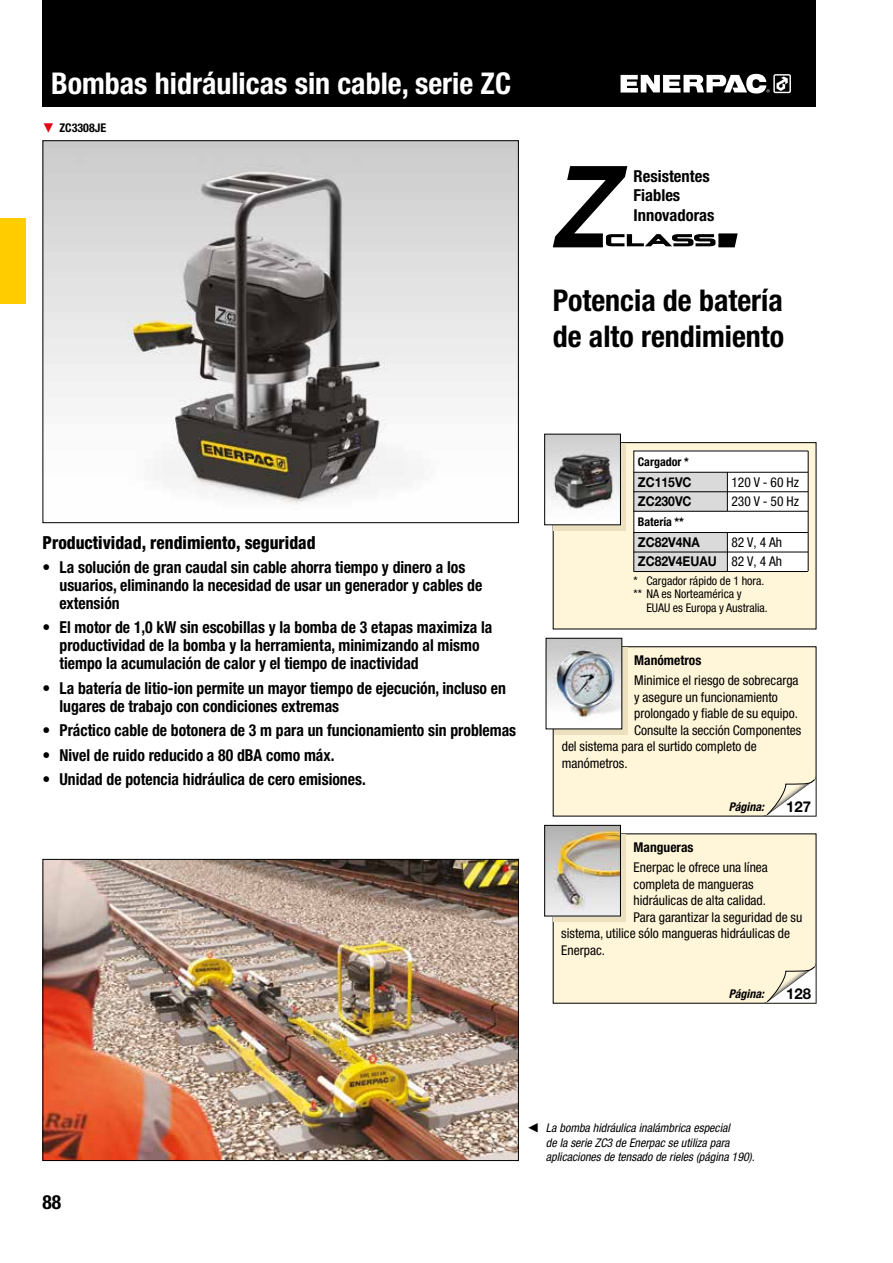
<style>
.page{position:relative;width:893px;height:1263px;background:#fff}
.page>*{position:absolute;margin:0;border:0;box-sizing:border-box;transform-origin:0 0}
.t1{font:700 condensed 30px/36px "Helvetica Neue LTW1 G";color:#000}
.t2{font:700 condensed 30px "Helvetica Neue LTW1 G";color:#fff}
.t3{font:700 condensed 19.5px "Helvetica Neue LTW1 G";color:#000}
.t4{font:800 condensed 18px "Helvetica Neue LTW1 G";color:#000;scale:.95 1}
.t5{font:700 condensed 16.5px/18px "Helvetica Neue LTW1 G";color:#000;scale:.95 1}
.t6{font:700 condensed 16.5px/19.5px "Helvetica Neue LTW1 G";color:#000}
.t7{font:700 15px "Helvetica Neue LTW1 G";color:#000}
.t8{font:condensed 13.5px/19.5px "Helvetica Neue LTW1 G";color:#000}
.t9{font:700 13.5px/19.5px "Helvetica Neue LTW1 G";color:#000;scale:.9 1}
.t10{font:700 condensed 13.5px "Helvetica Neue LTW1 G";color:#000}
.t11{font:italic condensed 12px/14.2px "Helvetica Neue LTW1 G";color:#000}
.t12{font:condensed 12px/13.5px "Helvetica Neue LTW1 G";color:#000}
.t13{font:700 condensed 12px "Helvetica Neue LTW1 G";color:#000}
.t14{font:italic 700 condensed 12px "Helvetica Neue LTW1 G";color:#000}
.s1{color:#e30613}
</style>
<div class="page">
<div style="left:43px;top:0;width:773px;height:106px;background:#000"></div>
<svg style="left:621px;top:74px;width:170px;height:20px"></svg>
<div style="left:0;top:219px;width:26px;height:85px;background:#fc0"></div>
<img style="left:45px;top:142px;width:472px;height:361px">
<div style="left:553px;top:834px;width:263px;height:169px;background:#fff5d8"></div>
<div style="left:554px;top:834px;width:72px;height:87px;background:#ede0be"></div>
<img style="left:546px;top:827px;width:73px;height:87px">
<div style="left:544px;top:825px;width:77px;height:91px;border:1px solid #000"></div>
<div style="left:553px;top:646px;width:263px;height:170px;background:#fff5d8"></div>
<svg style="left:554px;top:647px;width:73px;height:87px"></svg>
<img style="left:548px;top:640px;width:72px;height:87px">
<div style="left:553px;top:443px;width:263px;height:186px;background:#fff5d8"></div>
<div style="left:554px;top:443px;width:72px;height:87px;background:#ede0be"></div>
<img style="left:546px;top:436px;width:73px;height:87px">
<div style="left:544px;top:434px;width:77px;height:91px;border:1px solid #000"></div>
<div style="left:634px;top:451px;width:174px;height:60px;background:#fff"></div>
<div style="left:634px;top:511px;width:174px;height:60px;background:#fff"></div>
<div style="left:634px;top:472px;width:93px;height:39px;background:#dadada"></div>
<div style="left:634px;top:532px;width:93px;height:39px;background:#dadada"></div>
<hr style="left:634px;top:472px;width:174px;height:1px;background:#000">
<hr style="left:634px;top:491px;width:174px;height:1px;background:#000">
<hr style="left:634px;top:511px;width:174px;height:1px;background:#000">
<hr style="left:634px;top:532px;width:174px;height:1px;background:#000">
<hr style="left:634px;top:552px;width:174px;height:1px;background:#000">
<hr style="left:634px;top:571px;width:174px;height:1px;background:#000">
<hr style="left:634px;top:451px;width:174px;height:1px;background:#000">
<hr style="left:634px;top:451px;width:1px;height:120px;background:#000">
<hr style="left:808px;top:451px;width:1px;height:120px;background:#000">
<hr style="left:727px;top:532px;width:1px;height:39px;background:#000">
<hr style="left:727px;top:472px;width:1px;height:39px;background:#000">
<svg style="left:552px;top:166px;width:186px;height:82px"></svg>
<svg style="left:763px;top:962px;width:53px;height:41px"></svg>
<svg style="left:763px;top:775px;width:53px;height:41px"></svg>
<img style="left:45px;top:861px;width:472px;height:298px">
<div style="left:43px;top:859px;width:476px;height:302px;border:1px solid #000"></div>
<h1 class="t2" style="left:51px;top:65px;width:462px">Bombas hidráulicas sin cable, serie ZC</h1>
<p class="t13" style="left:43px;top:120px;width:65px"><span class="s1">▼</span> ZC3308JE</p>
<p class="t6" style="left:634px;top:166px;width:82px">Resistentes<br>Fiables<br>Innovadoras</p>
<h1 class="t1" style="left:553px;top:282px;width:233px">Potencia de batería de alto rendimiento</h1>
<p class="t4" style="left:43px;top:531px;width:289px">Productividad, rendimiento, seguridad</p>
<p class="t5" style="left:60px;top:558px;width:447px;text-indent:-17px">• La solución de gran caudal sin cable ahorra tiempo y dinero a los usuarios, eliminando la necesidad de usar un generador y cables de extensión</p>
<p class="t5" style="left:60px;top:619px;width:457px;text-indent:-17px">• El motor de 1,0 kW sin escobillas y la bomba de 3 etapas maximiza la productividad de la bomba y la herramienta, minimizando al mismo tiempo la acumulación de calor y el tiempo de inactividad</p>
<p class="t5" style="left:60px;top:679px;width:471px;text-indent:-17px">• La batería de litio-ion permite un mayor tiempo de ejecución, incluso en lugares de trabajo con condiciones extremas</p>
<p class="t5" style="left:43px;top:721px;width:500px">• Práctico cable de botonera de 3 m para un funcionamiento sin problemas</p>
<p class="t5" style="left:43px;top:746px;width:309px">• Nivel de ruido reducido a 80 dBA como máx.</p>
<p class="t5" style="left:43px;top:770px;width:342px">• Unidad de potencia hidráulica de cero emisiones.</p>
<p class="t13" style="left:638px;top:454px;width:53px">Cargador *</p>
<p class="t9" style="left:638px;top:472px;width:61px">ZC115VC<br>ZC230VC</p>
<p class="t9" style="left:638px;top:532px;width:89px">ZC82V4NA<br>ZC82V4EUAU</p>
<p class="t13" style="left:638px;top:514px;width:48px">Batería **</p>
<p class="t8" style="left:731px;top:472px;width:69px">120 V - 60 Hz<br>230 V - 50 Hz</p>
<p class="t8" style="left:731px;top:532px;width:52px">82 V, 4 Ah<br>82 V, 4 Ah</p>
<p class="t12" style="left:634px;top:574px;width:132px">* Cargador rápido de 1 hora. ** NA es Norteamérica y</p>
<p class="t12" style="left:646px;top:601px;width:123px">EUAU es Europa y Australia.</p>
<p class="t10" style="left:634px;top:652px;width:69px">Manómetros</p>
<p class="t8" style="left:634px;top:671px;width:166px">Minimice el riesgo de sobrecarga</p>
<p class="t8" style="left:634px;top:687px;width:145px">y asegure un funcionamiento</p>
<p class="t8" style="left:634px;top:704px;width:165px">prolongado y fiable de su equipo.</p>
<p class="t8" style="left:634px;top:720px;width:169px">Consulte la sección Componentes</p>
<p class="t8" style="left:562px;top:737px;width:196px">del sistema para el surtido completo de</p>
<p class="t8" style="left:562px;top:753px;width:67px">manómetros.</p>
<p class="t14" style="left:729px;top:799px;width:37px">Página:</p>
<p class="t7" style="left:786px;top:797px;width:27px">127</p>
<p class="t10" style="left:634px;top:839px;width:61px">Mangueras</p>
<p class="t8" style="left:634px;top:858px;width:136px">Enerpac le ofrece una línea</p>
<p class="t8" style="left:634px;top:874px;width:122px">completa de mangueras</p>
<p class="t8" style="left:634px;top:891px;width:134px">hidráulicas de alta calidad.</p>
<p class="t8" style="left:634px;top:907px;width:170px">Para garantizar la seguridad de su</p>
<p class="t8" style="left:561px;top:924px;width:230px">sistema, utilice sólo mangueras hidráulicas de</p>
<p class="t8" style="left:561px;top:940px;width:45px">Enerpac.</p>
<p class="t14" style="left:729px;top:986px;width:37px">Página:</p>
<p class="t7" style="left:786px;top:984px;width:27px">128</p>
<p class="t3" style="left:43px;top:1190px;width:20px">88</p>
<p class="t11" style="left:546px;top:1121px;width:210px;text-indent:-19px">◀ La bomba hidráulica inalámbrica especial<br>de la serie ZC3 de Enerpac se utiliza para aplicaciones de tensado de rieles (página 190).</p>
</div>
